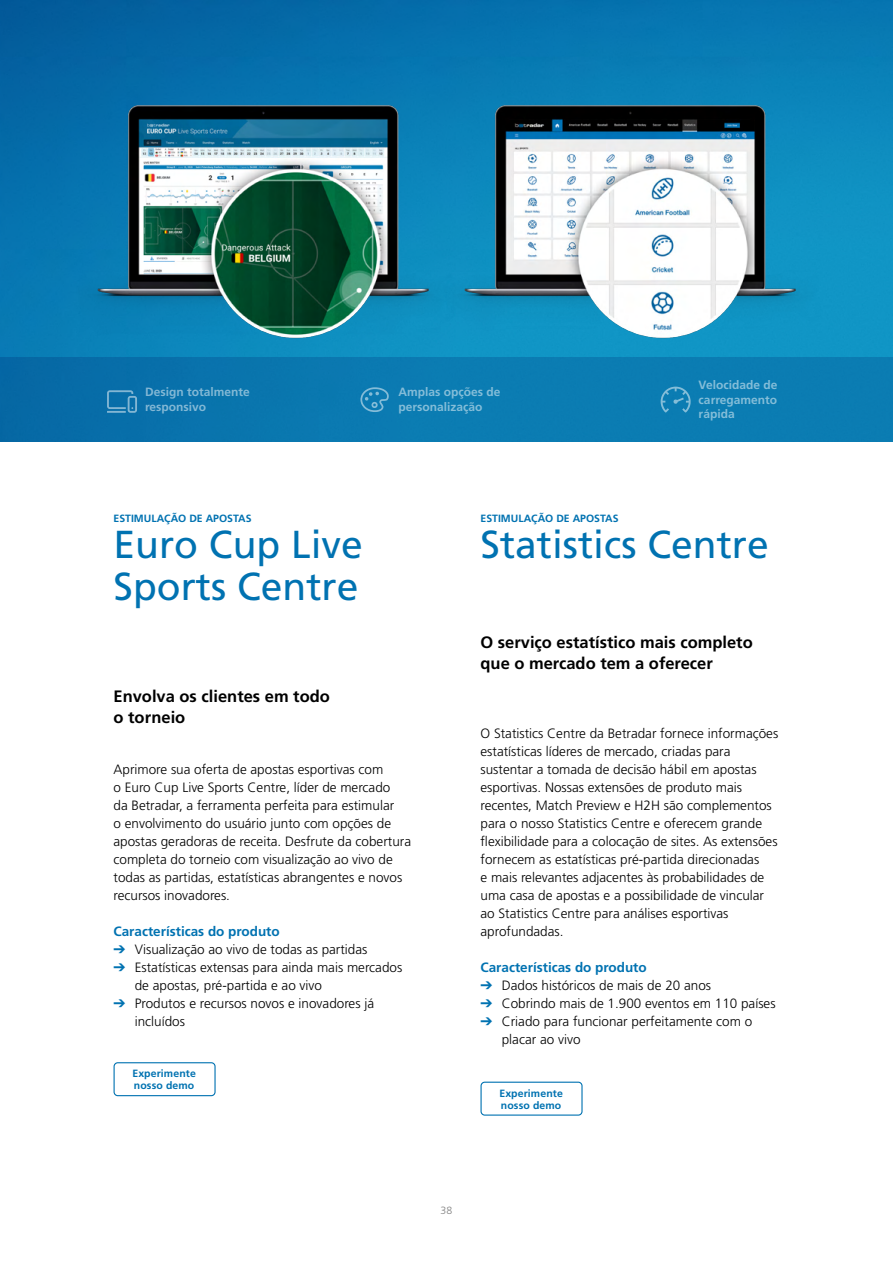
<style>
.page{position:relative;width:893px;height:1263px;background:#fff}
.page>*{position:absolute;margin:0;border:0;box-sizing:border-box;transform-origin:0 0}
.headline{font:39px/42px "Frutiger LT Std";color:#0072b1}
.introduction{font:700 16.5px/21px "Frutiger LT Std";color:#000}
.body{font:300 13.5px/18px "Frutiger LT Std";color:#000}
.subhead_9{font:700 13.5px "Frutiger LT Std";color:#0072b1}
.t1{font:700 12px/14.4px "Frutiger LT Std";color:#fff}
.callouts{font:700 10.5px/12px "Frutiger LT Std";letter-spacing:.005em;color:#0072b1}
.t2{font:300 10.5px "Frutiger LT Std";color:#808080}
.s1{color:#0072b1}
</style>
<div class="page">
<img style="left:0;top:0;width:893px;height:357px">
<img style="left:478px;top:90px;width:367px;height:267px">
<img style="left:48px;top:90px;width:430px;height:267px">
<div style="left:0;top:357px;width:893px;height:84px;background:linear-gradient(to right,#076ea9,#0c81b6)"></div>
<svg style="left:107px;top:390px;width:30px;height:23px"></svg>
<svg style="left:360px;top:387px;width:29px;height:25px"></svg>
<svg style="left:661px;top:387px;width:30px;height:25px"></svg>
<div style="left:114px;top:1062px;width:102px;height:34px;border:1px solid #0072b1;border-radius:4px"></div>
<div style="left:480px;top:1081px;width:103px;height:35px;border:1px solid #0072b1;border-radius:4px"></div>
<p class="t1" style="left:145px;top:385px;width:106px">Design totalmente responsivo</p>
<p class="t1" style="left:398px;top:385px;width:103px">Amplas opções de personalização</p>
<p class="t1" style="left:699px;top:378px;width:80px;text-align:justify">Velocidade de carregamento rápida</p>
<p class="callouts" style="left:114px;top:512px;width:140px">ESTIMULAÇÃO DE APOSTAS</p>
<p class="callouts" style="left:480px;top:512px;width:140px">ESTIMULAÇÃO DE APOSTAS</p>
<p class="headline" style="left:114px;top:524px;width:251px">Euro Cup Live<br>Sports Centre</p>
<p class="headline" style="left:480px;top:524px;width:290px">Statistics Centre</p>
<p class="introduction" style="left:114px;top:686px;width:218px">Envolva os clientes em todo o torneio</p>
<p class="body" style="left:114px;top:761px;width:299px">Aprimore sua oferta de apostas esportivas com<br>o Euro Cup Live Sports Centre, líder de mercado<br>da Betradar, a ferramenta perfeita para estimular<br>o envolvimento do usuário junto com opções de apostas geradoras de receita. Desfrute da cobertura completa do torneio com visualização ao vivo de todas as partidas, estatísticas abrangentes e novos recursos inovadores.</p>
<p class="subhead_9" style="left:114px;top:923px;width:168px">Características do produto</p>
<p class="body" style="left:114px;top:941px;width:255px"><span class="s1">➔</span> Visualização ao vivo de todas as partidas</p>
<p class="body" style="left:135px;top:959px;width:269px;text-indent:-21px"><span class="s1">➔</span> Estatísticas extensas para ainda mais mercados de apostas, pré-partida e ao vivo</p>
<p class="body" style="left:135px;top:995px;width:241px;text-indent:-21px"><span class="s1">➔</span> Produtos e recursos novos e inovadores já incluídos</p>
<p class="callouts" style="left:132px;top:1067px;width:65px">Experimente nosso demo</p>
<p class="introduction" style="left:480px;top:632px;width:274px">O serviço estatístico mais completo que o mercado tem a oferecer</p>
<p class="body" style="left:480px;top:725px;width:299px">O Statistics Centre da Betradar fornece informações estatísticas líderes de mercado, criadas para sustentar a tomada de decisão hábil em apostas esportivas. Nossas extensões de produto mais recentes, Match Preview e H2H são complementos para o nosso Statistics Centre e oferecem grande flexibilidade para a colocação de sites. As extensões fornecem as estatísticas pré-partida direcionadas<br>e mais relevantes adjacentes às probabilidades de uma casa de apostas e a possibilidade de vincular ao Statistics Centre para análises esportivas aprofundadas.</p>
<p class="subhead_9" style="left:480px;top:959px;width:168px">Características do produto</p>
<p class="body" style="left:480px;top:977px;width:232px"><span class="s1">➔</span> Dados históricos de mais de 20 anos</p>
<p class="body" style="left:480px;top:995px;width:297px"><span class="s1">➔</span> Cobrindo mais de 1.900 eventos em 110 países</p>
<p class="body" style="left:502px;top:1013px;width:252px;text-indent:-21px"><span class="s1">➔</span> Criado para funcionar perfeitamente com o placar ao vivo</p>
<p class="callouts" style="left:499px;top:1087px;width:65px">Experimente nosso demo</p>
<p class="t2" style="left:441px;top:1205px;width:13px">38</p>
</div>
